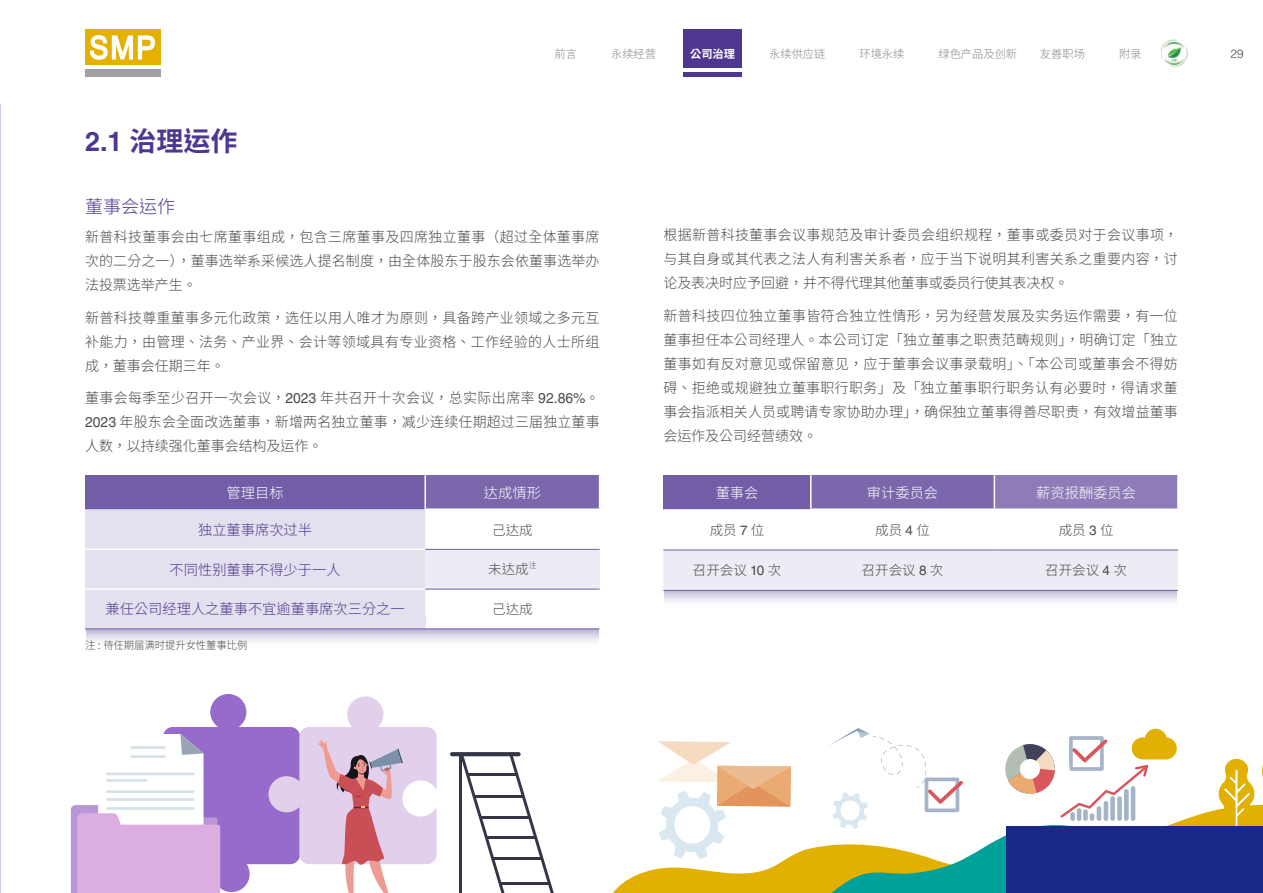
<style>
.page{position:relative;width:1263px;height:893px;background:#fff}
.page>*{position:absolute;margin:0;border:0;box-sizing:border-box;transform-origin:0 0}
.t1{font:700 27px "Noto Sans CJ Ktc";color:#4f3690}
.t2{font:300 18px "Noto Sans CJ Ktc";color:#4f3690}
.t3{font:300 14.25px/24px "Noto Sans CJ Ktc";letter-spacing:.01em;color:#4c4948;text-align:justify}
.t4{font:300 14.25px "Noto Sans CJ Ktc";color:#4f3690}
.t5{font:300 14.25px "Noto Sans CJ Ktc";color:#fff}
.t6{font:300 13.5px "Noto Sans CJ Ktc";color:#4c4948}
.t7{font:300 12px "Helvetica LT Std";color:#4c4948}
.t8{font:300 11.25px "Noto Sans CJ Ktc";color:#878787}
.t9{font:700 11.25px "Noto Sans CJ Ktc";color:#fff}
.t10{font:300 10.5px "Noto Sans CJ Ktc";color:#4c4948}
.t11{font:300 7.8px "Noto Sans CJ Ktc";color:#4c4948}
.s1{font-family:"Helvetica LT Std"}
.s2{font-family:"Helvetica LT Std";font-weight:400}
</style>
<div class="page">
<svg style="left:613px;top:804px;width:650px;height:89px"></svg>
<svg style="left:1262px;top:764px;width:1px;height:54px"></svg>
<svg style="left:1219px;top:759px;width:35px;height:67px"></svg>
<div style="left:1006px;top:826px;width:257px;height:67px;background:#182987"></div>
<svg style="left:800px;top:728px;width:377px;height:165px"></svg>
<div style="left:1083px;top:809px;width:5px;height:12px;background:#a5b4c7;border-radius:2px"></div>
<hr style="left:1077px;top:808px;width:4px;height:13px;background:#a5b4c7;border-radius:2px">
<div style="left:1070px;top:812px;width:5px;height:9px;background:#a5b4c7;border-radius:2px"></div>
<svg style="left:657px;top:741px;width:134px;height:118px"></svg>
<svg style="left:450px;top:752px;width:71px;height:4px"></svg>
<svg style="left:460px;top:754px;width:94px;height:139px"></svg>
<hr style="left:459px;top:756px;width:3px;height:137px;background:#343648">
<hr style="left:468px;top:773px;width:49px;height:3px;background:#343648">
<hr style="left:474px;top:795px;width:49px;height:3px;background:#343648">
<hr style="left:481px;top:816px;width:49px;height:3px;background:#343648">
<hr style="left:487px;top:836px;width:49px;height:3px;background:#343648">
<hr style="left:493px;top:857px;width:49px;height:3px;background:#343648">
<hr style="left:500px;top:882px;width:49px;height:3px;background:#343648">
<svg style="left:71px;top:694px;width:366px;height:199px"></svg>
<svg style="left:0;top:225px;width:1px;height:555px"></svg>
<svg style="left:664px;top:591px;width:513px;height:11px;background:#ddd9e9"></svg>
<div style="left:663px;top:475px;width:148px;height:34px;background:#725ea6"></div>
<div style="left:811px;top:475px;width:183px;height:34px;background:#7b68ac"></div>
<div style="left:994px;top:475px;width:184px;height:34px;background:#8d7cb7"></div>
<svg style="left:663px;top:509px;width:515px;height:81px"></svg>
<hr style="left:663px;top:550px;width:148px;height:1px;background:#725ea6">
<hr style="left:811px;top:550px;width:183px;height:1px;background:#725ea6">
<hr style="left:994px;top:550px;width:184px;height:1px;background:#725ea6">
<hr style="left:663px;top:590px;width:148px;height:1px;background:#725ea6">
<hr style="left:811px;top:590px;width:183px;height:1px;background:#725ea6">
<hr style="left:994px;top:590px;width:184px;height:1px;background:#725ea6">
<hr style="left:810px;top:475px;width:1px;height:33px;background:#fff">
<hr style="left:810px;top:508px;width:184px;height:2px;background:#fff">
<hr style="left:994px;top:475px;width:1px;height:33px;background:#fff">
<hr style="left:1177px;top:475px;width:2px;height:33px;background:#fff">
<hr style="left:994px;top:508px;width:185px;height:2px;background:#fff">
<svg style="left:86px;top:629px;width:513px;height:13px"></svg>
<div style="left:85px;top:475px;width:340px;height:34px;background:#725ea6"></div>
<div style="left:425px;top:475px;width:175px;height:34px;background:#7b68ac"></div>
<svg style="left:85px;top:509px;width:515px;height:119px"></svg>
<div style="left:425px;top:549px;width:175px;height:40px;background:#edebf4"></div>
<hr style="left:85px;top:549px;width:340px;height:1px;background:#fff">
<hr style="left:425px;top:549px;width:175px;height:1px;background:#725ea6">
<hr style="left:85px;top:588px;width:340px;height:2px;background:#fff">
<hr style="left:425px;top:589px;width:175px;height:1px;background:#725ea6">
<hr style="left:85px;top:628px;width:340px;height:1px;background:#725ea6">
<hr style="left:425px;top:628px;width:175px;height:1px;background:#725ea6">
<hr style="left:424px;top:475px;width:2px;height:33px;background:#fff">
<hr style="left:599px;top:475px;width:1px;height:33px;background:#fff">
<hr style="left:424px;top:508px;width:176px;height:2px;background:#fff">
<div style="left:85px;top:30px;width:76px;height:35px;background:#e4b100"></div>
<svg style="left:90px;top:35px;width:65px;height:25px"></svg>
<div style="left:85px;top:69px;width:76px;height:8px;background:#9fa0a0"></div>
<img style="left:1161px;top:40px;width:27px;height:27px">
<div style="left:683px;top:72px;width:59px;height:5px;background:#4f3690"></div>
<div style="left:683px;top:30px;width:59px;height:38px;background:#4f3690"></div>
<h1 class="t1" style="left:85px;top:126px;width:154px"><span class="s1">2.1</span> 治理运作</h1>
<p class="t8" style="left:555px;top:48px;width:24px">前言</p>
<p class="t8" style="left:611px;top:48px;width:46px">永续经营</p>
<p class="t9" style="left:690px;top:48px;width:46px">公司治理</p>
<p class="t8" style="left:769px;top:48px;width:58px">永续供应链</p>
<p class="t8" style="left:859px;top:48px;width:46px">环境永续</p>
<p class="t8" style="left:938px;top:48px;width:80px">绿色产品及创新</p>
<p class="t8" style="left:1040px;top:48px;width:46px">友善职场</p>
<p class="t8" style="left:1119px;top:47px;width:24px">附录</p>
<p class="t7" style="left:1230px;top:47px;width:15px">29</p>
<p class="t2" style="left:85px;top:196px;width:91px">董事会运作</p>
<p class="t3" style="left:85px;top:225px;width:516px">新普科技董事会由七席董事组成，包含三席董事及四席独立董事（超过全体董事席次的二分之一），董事选举系采候选人提名制度，由全体股东于股东会依董事选举办法投票选举产生。</p>
<p class="t3" style="left:85px;top:306px;width:516px">新普科技尊重董事多元化政策，选任以用人唯才为原则，具备跨产业领域之多元互补能力，由管理、法务、产业界、会计等领域具有专业资格、工作经验的人士所组成，董事会任期三年。</p>
<p class="t3" style="left:85px;top:386px;width:516px">董事会每季至少召开一次会议，<span class="s2">2023</span> 年共召开十次会议，总实际出席率 <span class="s2">92.86%</span>。<span class="s2">2023</span> 年股东会全面改选董事，新增两名独立董事，减少连续任期超过三届独立董事人数，以持续强化董事会结构及运作。</p>
<p class="t5" style="left:227px;top:484px;width:59px">管理目标</p>
<p class="t5" style="left:484px;top:484px;width:58px">达成情形</p>
<p class="t4" style="left:198px;top:522px;width:115px">独立董事席次过半</p>
<p class="t6" style="left:492px;top:522px;width:42px">己达成</p>
<p class="t4" style="left:170px;top:561px;width:173px">不同性别董事不得少于一人</p>
<p class="t6" style="left:488px;top:562px;width:42px">未达成</p>
<p class="t11" style="left:529px;top:560px;width:9px">注</p>
<p class="t4" style="left:105px;top:601px;width:301px">兼任公司经理人之董事不宜逾董事席次三分之一</p>
<p class="t6" style="left:492px;top:602px;width:42px">己达成</p>
<p class="t10" style="left:85px;top:639px;width:164px">注 <span class="s2">:</span> 待任期届满时提升女性董事比例</p>
<p class="t3" style="left:663px;top:223px;width:516px">根据新普科技董事会议事规范及审计委员会组织规程，董事或委员对于会议事项，与其自身或其代表之法人有利害关系者，应于当下说明其利害关系之重要内容，讨论及表决时应予回避，并不得代理其他董事或委员行使其表决权。</p>
<p class="t3" style="left:663px;top:304px;width:516px">新普科技四位独立董事皆符合独立性情形，另为经营发展及实务运作需要，有一位董事担任本公司经理人。本公司订定「独立董事之职责范畴规则」，明确订定「独立董事如有反对意见或保留意见，应于董事会议事录载明」、「本公司或董事会不得妨碍、拒绝或规避独立董事职行职务」及「独立董事职行职务认有必要时，得请求董事会指派相关人员或聘请专家协助办理」，确保独立董事得善尽职责，有效增益董事会运作及公司经营绩效。</p>
<p class="t5" style="left:716px;top:484px;width:44px">董事会</p>
<p class="t5" style="left:867px;top:484px;width:73px">审计委员会</p>
<p class="t5" style="left:1036px;top:484px;width:101px">薪资报酬委员会</p>
<p class="t6" style="left:710px;top:522px;width:56px">成员<span class="s2">7</span>位</p>
<p class="t6" style="left:875px;top:522px;width:56px">成员<span class="s2">4</span>位</p>
<p class="t6" style="left:1059px;top:522px;width:56px">成员<span class="s2">3</span>位</p>
<p class="t6" style="left:693px;top:563px;width:90px">召开会议 <span class="s2">10</span> 次</p>
<p class="t6" style="left:862px;top:563px;width:83px">召开会议 <span class="s2">8</span> 次</p>
<p class="t6" style="left:1045px;top:563px;width:83px">召开会议 <span class="s2">4</span> 次</p>
</div>
